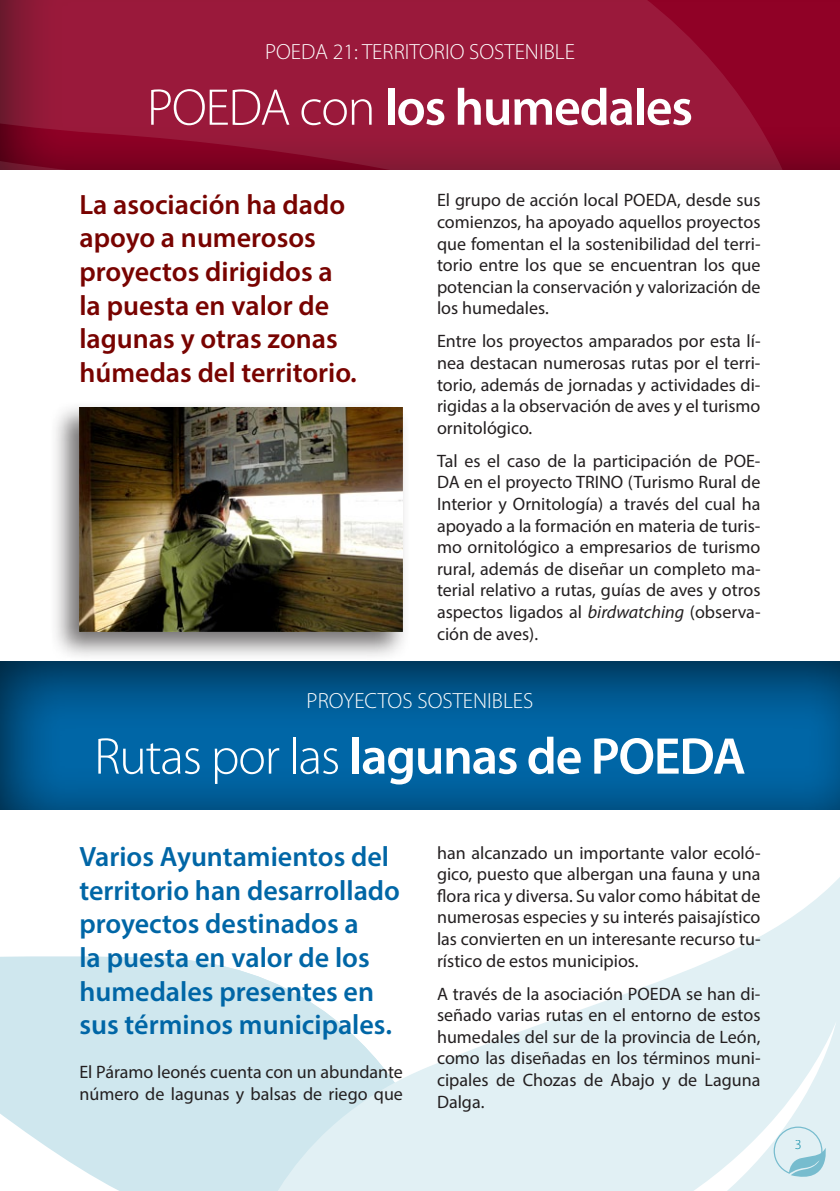
<style>
.page{position:relative;width:840px;height:1191px;background:#fff}
.page>*{position:absolute;margin:0;border:0;box-sizing:border-box;transform-origin:0 0}
.t1{font:600 52px "Myriad Pro";letter-spacing:-.025em;color:#fff}
.t2{font:600 28px/33.6px "Myriad Pro";color:#0066a6}
.t3{font:600 28px/33.6px "Myriad Pro";color:#780300}
.t4{font:300 22px "Myriad Pro";color:#fff}
.t5{font:18px/21.6px "Myriad Pro";color:#231f20;text-align:justify}
.t6{font:300 14px "Myriad Pro";color:#0090ab}
.s1{font-weight:300}
.s2{font-style:italic}
</style>
<div class="page">
<div style="left:159px;top:958px;width:13px;height:233px;background:#cfe7ee"></div>
<svg style="left:172px;top:878px;width:667px;height:313px"></svg>
<svg style="left:221px;top:1021px;width:614px;height:170px;background:#dfeff3"></svg>
<svg style="left:773px;top:1126px;width:54px;height:52px;background:#c8e3eb"></svg>
<svg style="left:0;top:956px;width:159px;height:235px;background:#d4e9f0"></svg>
<div style="left:0;top:658px;width:839px;height:152px;background:#231f20;opacity:.75"></div>
<div style="left:0;top:0;width:839px;height:171px;background:#231f20;opacity:.75"></div>
<svg style="left:0;top:0;width:819px;height:171px;background:#941537"></svg>
<div style="left:48px;top:399px;width:361px;height:262px;background:#231f20;opacity:.63"></div>
<img style="left:79px;top:408px;width:324px;height:223px">
<p class="t4" style="left:265px;top:40px;width:311px">POEDA 21: TERRITORIO SOSTENIBLE</p>
<h1 class="t1" style="left:147px;top:74px;width:547px"><span class="s1">POEDA con</span> los humedales</h1>
<h2 class="t3" style="left:79px;top:187px;width:279px">La asociación ha dado apoyo a numerosos proyectos dirigidos a la puesta en valor de lagunas y otras zonas húmedas del territorio.</h2>
<p class="t5" style="left:437px;top:189px;width:325px">El grupo de acción local POEDA, desde sus comienzos, ha apoyado aquellos proyectos que fomentan el la sostenibilidad del terri&shy;torio entre los que se encuentran los que potencian la conservación y valorización de los humedales.</p>
<p class="t5" style="left:437px;top:330px;width:325px">Entre los proyectos amparados por esta lí&shy;nea destacan numerosas rutas por el terri&shy;torio, además de jornadas y actividades di&shy;rigidas a la observación de aves y el turismo ornitológico.</p>
<p class="t5" style="left:437px;top:449px;width:325px">Tal es el caso de la participación de POE-DA en el proyecto TRINO (Turismo Rural de Interior y Ornitología) a través del cual ha apoyado a la formación en materia de turis&shy;mo ornitológico a empresarios de turismo rural, además de diseñar un completo ma&shy;terial relativo a rutas, guías de aves y otros aspectos ligados al <span class="s2">birdwatching</span> (observa&shy;ción de aves).</p>
<p class="t4" style="left:306px;top:688px;width:228px">PROYECTOS SOSTENIBLES</p>
<h1 class="t1" style="left:94px;top:723px;width:652px"><span class="s1">Rutas por las</span> lagunas de POEDA</h1>
<h2 class="t2" style="left:79px;top:839px;width:322px">Varios Ayuntamientos del territorio han desarrollado proyectos destinados a<br>la puesta en valor de los humedales presentes en sus términos municipales.</h2>
<p class="t5" style="left:79px;top:1061px;width:325px">El Páramo leonés cuenta con un abundante número de lagunas y balsas de riego que</p>
<p class="t5" style="left:437px;top:841px;width:325px">han alcanzado un importante valor ecoló&shy;gico, puesto que albergan una fauna y una flora rica y diversa. Su valor como hábitat de numerosas especies y su interés paisajístico las convierten en un interesante recurso tu&shy;rístico de estos municipios.</p>
<p class="t5" style="left:437px;top:982px;width:325px">A través de la asociación POEDA se han di&shy;señado varias rutas en el entorno de estos humedales del sur de la provincia de León, como las diseñadas en los términos muni&shy;cipales de Chozas de Abajo y de Laguna Dalga.</p>
<p class="t6" style="left:794px;top:1137px;width:8px">3</p>
</div>
